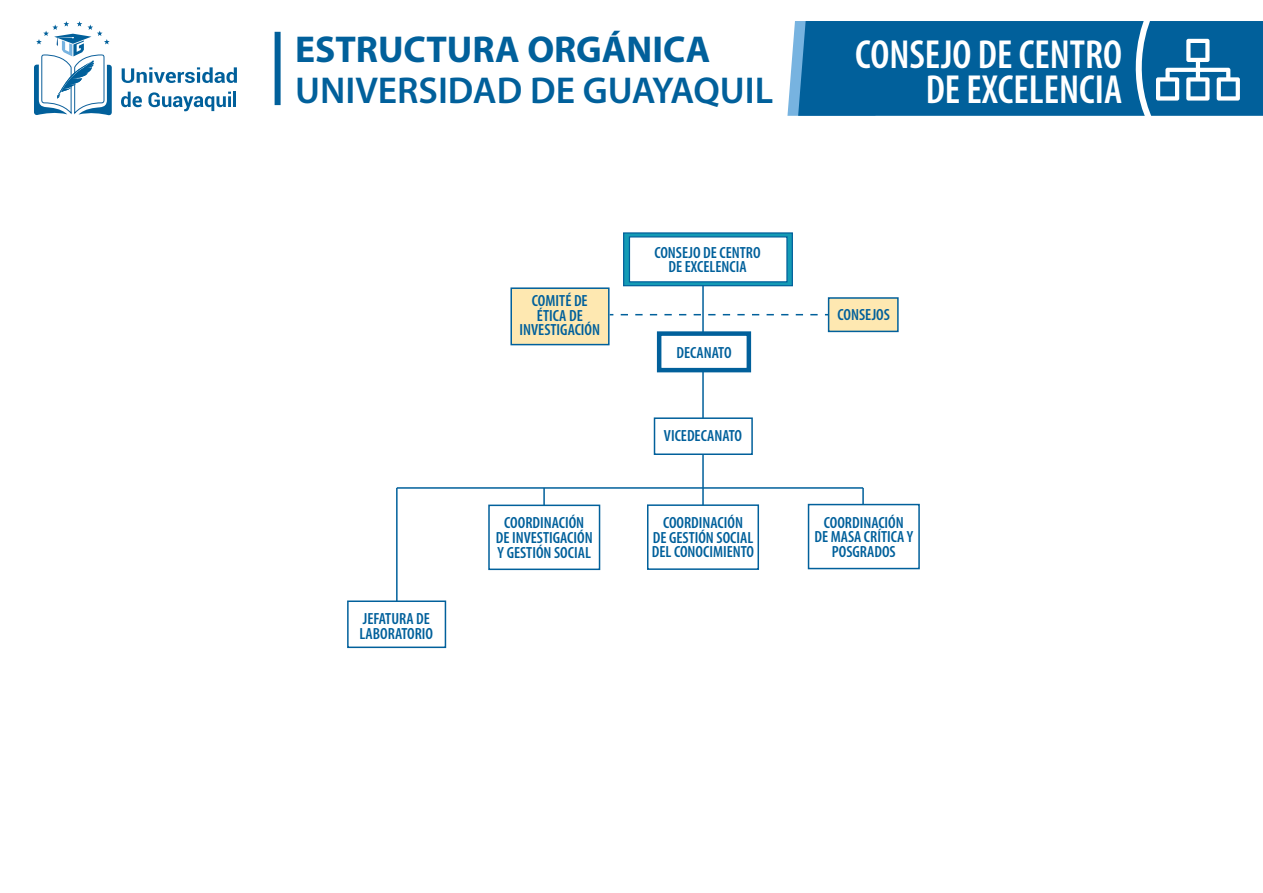
<style>
.page{position:relative;width:1263px;height:893px;background:#fff}
.page>*{position:absolute;margin:0;border:0;box-sizing:border-box;transform-origin:0 0}
.t1{font:600 condensed 40.8px/35.2px "Myriad Pro";color:#fff;text-align:right}
.t2{font:600 37.5px "Myriad Pro";color:#01609b}
.t3{font:700 37.5px "Myriad Pro";color:#01609b}
.t4{font:600 condensed 16.2px/14.5px "Myriad Pro";color:#01609b;text-align:center}
</style>
<div class="page">
<svg style="left:34px;top:21px;width:78px;height:94px"></svg>
<svg style="left:122px;top:67px;width:115px;height:16px"></svg>
<svg style="left:121px;top:92px;width:21px;height:15px"></svg>
<svg style="left:148px;top:92px;width:83px;height:19px"></svg>
<hr style="left:233px;top:92px;width:3px;height:15px;background:#01609b">
<div style="left:275px;top:32px;width:6px;height:73px;background:#01609b"></div>
<svg style="left:787px;top:21px;width:476px;height:95px;background:#126ba2"></svg>
<div style="left:510px;top:287px;width:99px;height:58px;background:#fee8b1;border:2px solid #01609b"></div>
<div style="left:828px;top:297px;width:71px;height:35px;background:#fee8b1;border:2px solid #01609b"></div>
<svg style="left:621px;top:314px;width:208px;height:1px"></svg>
<hr style="left:702px;top:279px;width:2px;height:235px;background:#01609b">
<hr style="left:397px;top:487px;width:466px;height:2px;background:#01609b">
<hr style="left:396px;top:488px;width:2px;height:121px;background:#01609b">
<hr style="left:543px;top:488px;width:2px;height:26px;background:#01609b">
<hr style="left:862px;top:488px;width:2px;height:26px;background:#01609b">
<div style="left:347px;top:600px;width:99px;height:48px;background:#fff;border:2px solid #01609b"></div>
<div style="left:488px;top:505px;width:112px;height:65px;background:#fff;border:2px solid #01609b"></div>
<div style="left:647px;top:504px;width:112px;height:66px;background:#fff;border:2px solid #01609b"></div>
<div style="left:808px;top:504px;width:112px;height:65px;background:#fff;border:2px solid #01609b"></div>
<div style="left:654px;top:417px;width:99px;height:38px;background:#fff;border:2px solid #01609b"></div>
<div style="left:657px;top:331px;width:94px;height:41px;background:#fff;border:4px solid #01609b"></div>
<svg style="left:623px;top:232px;width:170px;height:54px;background:#168cb0"></svg>
<div style="left:629px;top:236px;width:159px;height:46px;background:#fff;border:1px solid #01609b"></div>
<h2 class="t3" style="left:295px;top:25px;width:417px">ESTRUCTURA ORGÁNICA</h2>
<h2 class="t2" style="left:295px;top:66px;width:480px">UNIVERSIDAD DE GUAYAQUIL</h2>
<p class="t4" style="left:519px;top:294px;width:82px">COMITÉ DE<br>ÉTICA DE<br>INVESTIGACIÓN</p>
<p class="t4" style="left:654px;top:245px;width:108px">CONSEJO DE CENTRO<br>DE EXCELENCIA</p>
<p class="t4" style="left:676px;top:346px;width:57px">DECANATO</p>
<p class="t4" style="left:664px;top:429px;width:80px">VICEDECANATO</p>
<h1 class="t1" style="left:855px;top:38px;width:268px">CONSEJO DE CENTRO<br>DE EXCELENCIA</h1>
<p class="t4" style="left:838px;top:308px;width:54px">CONSEJOS</p>
<p class="t4" style="left:360px;top:612px;width:75px;text-align:left">JEFATURA DE<br>LABORATORIO</p>
<p class="t4" style="left:496px;top:516px;width:98px">COORDINACIÓN<br>DE INVESTIGACIÓN<br>Y GESTIÓN SOCIAL</p>
<p class="t4" style="left:652px;top:516px;width:104px">COORDINACIÓN<br>DE GESTIÓN SOCIAL<br>DEL CONOCIMIENTO</p>
<p class="t4" style="left:814px;top:515px;width:100px">COORDINACIÓN<br>DE MASA CRÍTICA Y<br>POSGRADOS</p>
</div>
